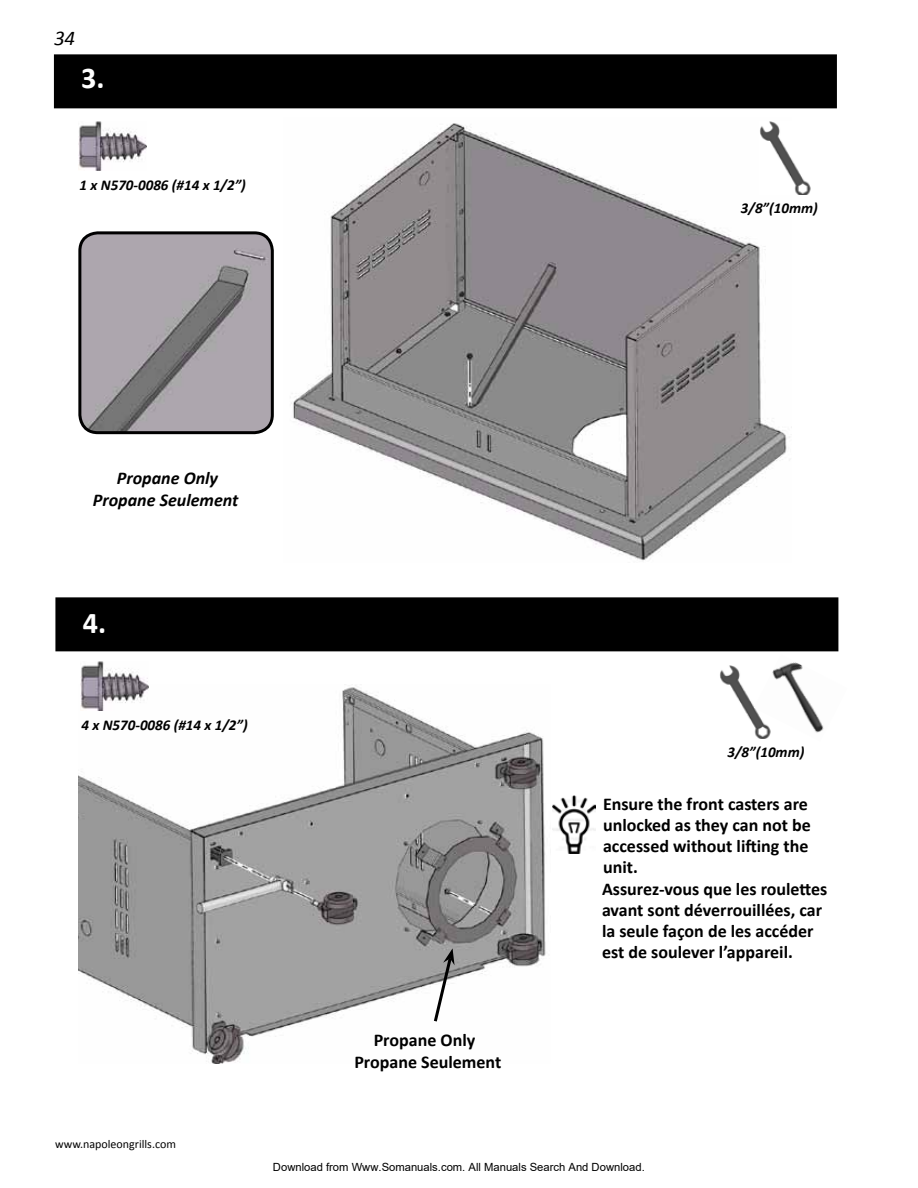
<style>
.page{position:relative;width:918px;height:1188px;background:#fff}
.page>*{position:absolute;margin:0;border:0;box-sizing:border-box;transform-origin:0 0}
.t1{font:700 30.3px "Calibri";color:#fff}
.t2{font:italic 21px "Calibri";color:#000}
.t3{font:700 18px/21.1px "Calibri";color:#000;text-align:center}
.t4{font:italic 700 18px/22.5px "Calibri";color:#000;text-align:center}
.t5{font:italic 700 15px "Calibri";color:#000}
.t6{font:12px "Calibri";color:#000}
.t7{font:11.25px "Arial";color:#000}
</style>
<div class="page">
<div style="left:56px;top:598px;width:782px;height:53px;background:#000"></div>
<div style="left:55px;top:597px;width:783px;height:54px;border:2px solid #000"></div>
<img style="left:78px;top:685px;width:468px;height:379px">
<svg style="left:432px;top:948px;width:23px;height:77px"></svg>
<img style="left:80px;top:661px;width:68px;height:50px">
<img style="left:720px;top:666px;width:34px;height:60px">
<img style="left:754px;top:662px;width:70px;height:77px">
<img style="left:291px;top:121px;width:499px;height:440px">
<div style="left:55px;top:55px;width:781px;height:53px;background:#000"></div>
<div style="left:54px;top:54px;width:783px;height:54px;border:2px solid #000"></div>
<img style="left:760px;top:122px;width:51px;height:73px">
<img style="left:79px;top:121px;width:68px;height:50px">
<img style="left:552px;top:795px;width:43px;height:58px">
<img style="left:82px;top:235px;width:190px;height:198px">
<div style="left:78px;top:231px;width:196px;height:203px;border:3px solid #000;border-radius:18px"></div>
<p class="t2" style="left:54px;top:25px;width:23px">34</p>
<h1 class="t1" style="left:81px;top:59px;width:25px">3.</h1>
<p class="t5" style="left:80px;top:175px;width:168px">1 x N570-0086 (#14 x 1/2”)</p>
<p class="t5" style="left:741px;top:199px;width:78px">3/8”(10mm)</p>
<p class="t4" style="left:93px;top:466px;width:147px">Propane Only<br>Propane Seulement</p>
<h1 class="t1" style="left:83px;top:604px;width:25px">4.</h1>
<p class="t5" style="left:82px;top:716px;width:168px">4 x N570-0086 (#14 x 1/2”)</p>
<p class="t5" style="left:728px;top:742px;width:78px">3/8”(10mm)</p>
<p class="t3" style="left:602px;top:793px;width:227px;text-align:left">Ensure the front casters are unlocked as they can not be accessed without lifting the unit.<br>Assurez-vous que les roulettes avant sont déverrouillées, car la seule façon de les accéder est de soulever l’appareil.</p>
<p class="t6" style="left:55px;top:1136px;width:122px">www.napoleongrills.com</p>
<p class="t3" style="left:354px;top:1028px;width:148px;line-height:22.2px">Propane Only<br>Propane Seulement</p>
<p class="t7" style="left:273px;top:1160px;width:373px">Download from Www.Somanuals.com. All Manuals Search And Download.</p>
</div>
